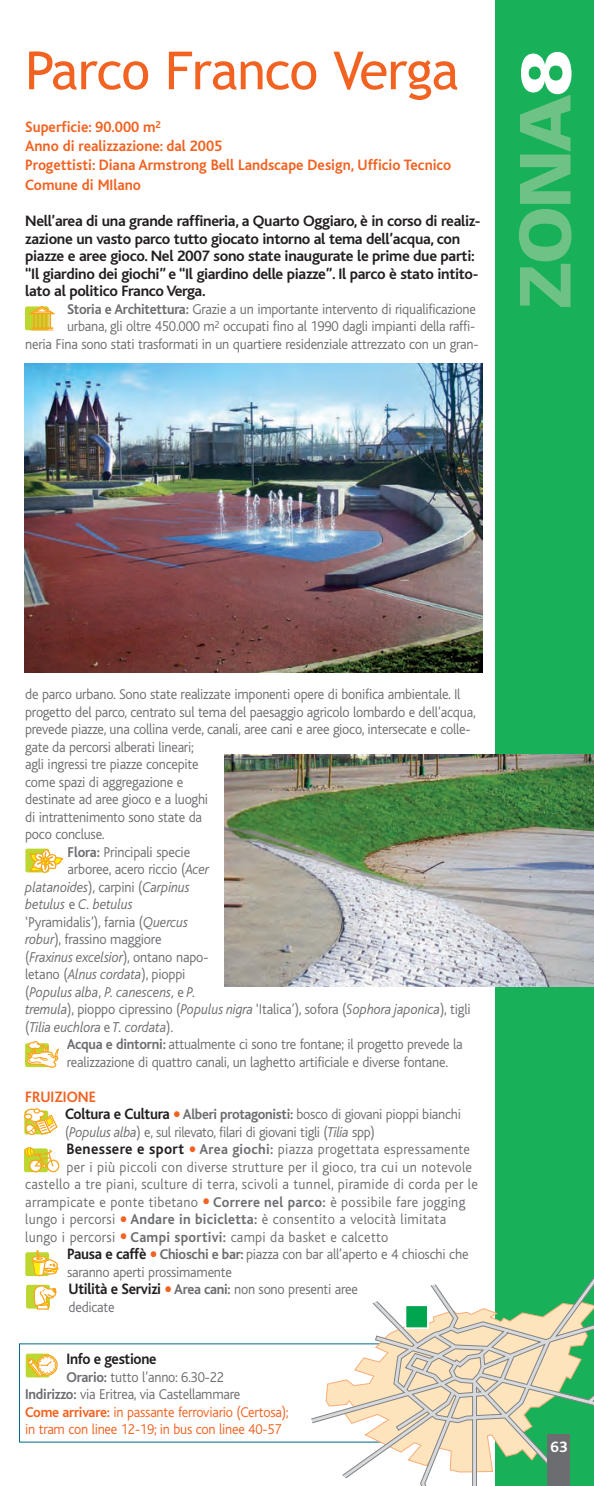
<style>
.page{position:relative;width:594px;height:1486px;background:#fff}
.page>*{position:absolute;margin:0;border:0;box-sizing:border-box;transform-origin:0 0}
.t1{font:900 70px "Univers";letter-spacing:-.035em;color:#6ec286}
.t2{font:52.5px "Trebuchet MS";letter-spacing:-.02em;color:#f26221}
.t3{font:700 15.75px/17.5px "Bliss";letter-spacing:-.02em;color:#231f20}
.t4{font:700 15.75px/19.2px "Bliss";color:#f26221;scale:.95 1}
.t5{font:700 15.75px "Bliss";letter-spacing:-.02em;color:#231f20;scale:.95 1}
.t6{font:700 15.75px "Bliss";color:#fff}
.t7{font:300 14.88px/17.5px "Bliss";letter-spacing:-.015em;color:#6c6d70;text-align:right;scale:.95 1}
.t8{font:300 14.88px "Bliss";letter-spacing:.02em;color:#6c6d70;scale:.95 1}
.t9{font:300 14.88px/17.5px "Bliss";letter-spacing:-.015em;color:#f26221;scale:.95 1}
.t10{font:italic 300 14.88px "Bliss";letter-spacing:-.01em;color:#6c6d70;scale:.95 1}
.s1{font-weight:700}
.s2{color:#fff}
.s3{font-style:italic}
.s4{font-style:normal}
.s5{font-weight:700;font-size:15.75px;color:#231f20}
.s6{font-weight:700;font-size:24.5px;color:#f26221}
.s7{font-weight:700;color:#6c6d70}
.s8{color:#6c6d70}
</style>
<div class="page">
<svg style="left:19px;top:1343px;width:279px;height:99px"></svg>
<div style="left:496px;top:0;width:98px;height:1485px;background:#18b059"></div>
<svg style="left:298px;top:1265px;width:296px;height:220px"></svg>
<div style="left:547px;top:1434px;width:23px;height:51px;background:#6c6d70"></div>
<div style="left:406px;top:1306px;width:21px;height:21px;background:#00a54f"></div>
<div style="left:404px;top:1304px;width:25px;height:25px;border:2px solid #fff"></div>
<img style="left:24px;top:364px;width:458px;height:308px">
<svg style="left:25px;top:1043px;width:24px;height:24px"></svg>
<svg style="left:26px;top:1041px;width:33px;height:27px"></svg>
<svg style="left:24px;top:1108px;width:34px;height:27px"></svg>
<div style="left:24px;top:1148px;width:24px;height:24px;background:#bed630;border-radius:2px"></div>
<svg style="left:30px;top:1160px;width:11px;height:11px"></svg>
<div style="left:29px;top:1159px;width:13px;height:13px;border:1px solid #f9a51b;border-radius:50%"></div>
<div style="left:47px;top:1159px;width:12px;height:13px;border:1px solid #f9a51b;border-radius:50%"></div>
<div style="left:25px;top:1147px;width:9px;height:9px;border:1px solid #f9a51b;border-radius:50%"></div>
<svg style="left:26px;top:1147px;width:28px;height:21px"></svg>
<div style="left:26px;top:1284px;width:24px;height:24px;background:#bed630;border-radius:2px"></div>
<svg style="left:32px;top:1284px;width:25px;height:26px"></svg>
<div style="left:26px;top:1353px;width:24px;height:24px;background:#bed630;border-radius:2px"></div>
<div style="left:36px;top:1354px;width:22px;height:21px;border:1px solid #f9a51b;border-radius:50%"></div>
<div style="left:38px;top:1356px;width:18px;height:18px;border:1px solid #f9a51b;border-radius:50%"></div>
<svg style="left:26px;top:1356px;width:29px;height:21px"></svg>
<div style="left:25px;top:1252px;width:24px;height:24px;background:#bed630;border-radius:2px"></div>
<svg style="left:32px;top:1250px;width:27px;height:27px"></svg>
<div style="left:25px;top:306px;width:24px;height:24px;background:#bed630;border-radius:2px"></div>
<svg style="left:29px;top:305px;width:27px;height:25px"></svg>
<div style="left:25px;top:848px;width:24px;height:24px;background:#bed630;border-radius:2px"></div>
<svg style="left:29px;top:848px;width:35px;height:25px"></svg>
<img style="left:224px;top:754px;width:370px;height:232px">
<p class="t2" style="left:25px;top:51px;width:435px">Parco Franco Verga</p>
<p class="t4" style="left:25px;top:118px;width:450px">Superficie: 90.000 m<sup>2<br></sup>Anno di realizzazione: dal 2005<br>Progettisti: Diana Armstrong Bell Landscape Design, Ufficio Tecnico Comune di MIlano</p>
<p class="t3" style="left:25px;top:214px;width:457px">Nell’area di una grande raffineria, a Quarto Oggiaro, è in corso di realiz&shy;zazione un vasto parco tutto giocato intorno al tema dell’acqua, con piazze e aree gioco. Nel 2007 sono state inaugurate le prime due parti: “Il giardino dei giochi” e “Il giardino delle piazze”. Il parco è stato intito&shy;lato al politico Franco Verga.</p>
<p class="t7" style="left:25px;top:302px;width:479px"><span class="s1">Storia e Architettura:</span> Grazie a un importante intervento di riqualificazione<br>urbana, gli oltre 450.000 m<sup>2</sup> occupati fino al 1990 dagli impianti della raffi-<br>neria Fina sono stati trasformati in un quartiere residenziale attrezzato con un gran-</p>
<p class="t1" style="left:520px;top:309px;width:260px;rotate:-90deg">ZONA<span class="s2">8</span></p>
<p class="t7" style="left:25px;top:687px;width:459px">de parco urbano. Sono state realizzate imponenti opere di bonifica ambientale. Il</p>
<p class="t7" style="left:25px;top:704px;width:476px">progetto del parco, centrato sul tema del paesaggio agricolo lombardo e dell’acqua,</p>
<p class="t7" style="left:25px;top:722px;width:470px">prevede piazze, una collina verde, canali, aree cani e aree gioco, intersecate e colle-</p>
<p class="t7" style="left:25px;top:739px;width:179px">gate da percorsi alberati lineari;</p>
<p class="t7" style="left:25px;top:757px;width:184px">agli ingressi tre piazze concepite</p>
<p class="t7" style="left:25px;top:774px;width:168px">come spazi di aggregazione e</p>
<p class="t7" style="left:25px;top:792px;width:194px">destinate ad aree gioco e a luoghi</p>
<p class="t7" style="left:25px;top:809px;width:188px">di intrattenimento sono state da</p>
<p class="t7" style="left:25px;top:827px;width:85px">poco concluse.</p>
<p class="t7" style="left:68px;top:844px;width:131px"><span class="s1">Flora:</span> Principali specie</p>
<p class="t7" style="left:68px;top:862px;width:151px">arboree, acero riccio (<span class="s3">Acer</span></p>
<p class="t10" style="left:25px;top:881px;width:175px">platanoides<span class="s4">), carpini (</span>Carpinus</p>
<p class="t10" style="left:25px;top:898px;width:115px">betulus <span class="s4">e</span> C. betulus</p>
<p class="t7" style="left:25px;top:914px;width:173px">‘Pyramidalis’), farnia (<span class="s3">Quercus</span></p>
<p class="t7" style="left:25px;top:932px;width:145px"><span class="s3">robur</span>), frassino maggiore</p>
<p class="t10" style="left:25px;top:951px;width:194px"><span class="s4">(</span>Fraxinus excelsior<span class="s4">), ontano napo-</span></p>
<p class="t7" style="left:25px;top:967px;width:170px">letano (<span class="s3">Alnus cordata</span>), pioppi</p>
<p class="t10" style="left:25px;top:986px;width:181px"><span class="s4">(</span>Populus alba<span class="s4">,</span> P. canescens, <span class="s4">e</span> P.</p>
<p class="t7" style="left:25px;top:1002px;width:470px"><span class="s3">tremula</span>), pioppo cipressino (<span class="s3">Populus nigra</span> ‘Italica’), sofora (<span class="s3">Sophora japonica</span>), tigli</p>
<p class="t10" style="left:25px;top:1021px;width:157px"><span class="s4">(</span>Tilia euchlora <span class="s4">e</span> T. cordata<span class="s4">).</span></p>
<p class="t7" style="left:67px;top:1037px;width:418px"><span class="s1">Acqua e dintorni:</span> attualmente ci sono tre fontane; il progetto prevede la</p>
<p class="t7" style="left:67px;top:1054px;width:403px">realizzazione di quattro canali, un laghetto artificiale e diverse fontane.</p>
<p class="t4" style="left:25px;top:1088px;width:76px">FRUIZIONE</p>
<p class="t7" style="left:65px;top:1107px;width:418px"><span class="s5">Coltura e Cultura</span> <span class="s6">•</span> <span class="s1">Alberi protagonisti:</span> bosco di giovani pioppi bianchi</p>
<p class="t7" style="left:65px;top:1124px;width:327px">(<span class="s3">Populus alba</span>) e, sul rilevato, filari di giovani tigli (<span class="s3">Tilia</span> spp)</p>
<p class="t8" style="left:66px;top:1143px;width:426px"><span class="s5">Benessere e sport</span> <span class="s6">•</span> <span class="s1">Area giochi:</span> piazza progettata espressamente</p>
<p class="t8" style="left:66px;top:1161px;width:428px">per i più piccoli con diverse strutture per il gioco, tra cui un notevole</p>
<p class="t8" style="left:25px;top:1178px;width:478px">castello a tre piani, sculture di terra, scivoli a tunnel, piramide di corda per le</p>
<p class="t8" style="left:25px;top:1196px;width:465px">arrampicate e ponte tibetano <span class="s6">•</span> <span class="s1">Correre nel parco:</span> è possibile fare jogging</p>
<p class="t8" style="left:25px;top:1213px;width:445px">lungo i percorsi <span class="s6">•</span> <span class="s1">Andare in bicicletta:</span> è consentito a velocità limitata</p>
<p class="t8" style="left:25px;top:1231px;width:384px">lungo i percorsi <span class="s6">•</span> <span class="s1">Campi sportivi:</span> campi da basket e calcetto</p>
<p class="t7" style="left:67px;top:1247px;width:424px"><span class="s5">Pausa e caffè</span> <span class="s6">•</span> <span class="s1">Chioschi e bar:</span> piazza con bar all’aperto e 4 chioschi che</p>
<p class="t7" style="left:67px;top:1264px;width:175px">saranno aperti prossimamente</p>
<p class="t7" style="left:69px;top:1282px;width:306px"><span class="s5">Utilità e Servizi</span> <span class="s6">•</span> <span class="s1">Area cani:</span> non sono presenti aree</p>
<p class="t7" style="left:69px;top:1299px;width:50px">dedicate</p>
<p class="t5" style="left:67px;top:1353px;width:96px">Info e gestione</p>
<p class="t9" style="left:25px;top:1369px;width:279px;text-indent:41px"><span class="s7">Orario:</span> <span class="s8">tutto l’anno: 6.30-22<br></span><span class="s7">Indirizzo:</span> <span class="s8">via Eritrea, via Castellammare<br></span><span class="s1">Come arrivare:</span> in passante ferroviario (Certosa); in tram con linee 12-19; in bus con linee 40-57</p>
<p class="t6" style="left:550px;top:1440px;width:19px">63</p>
</div>
